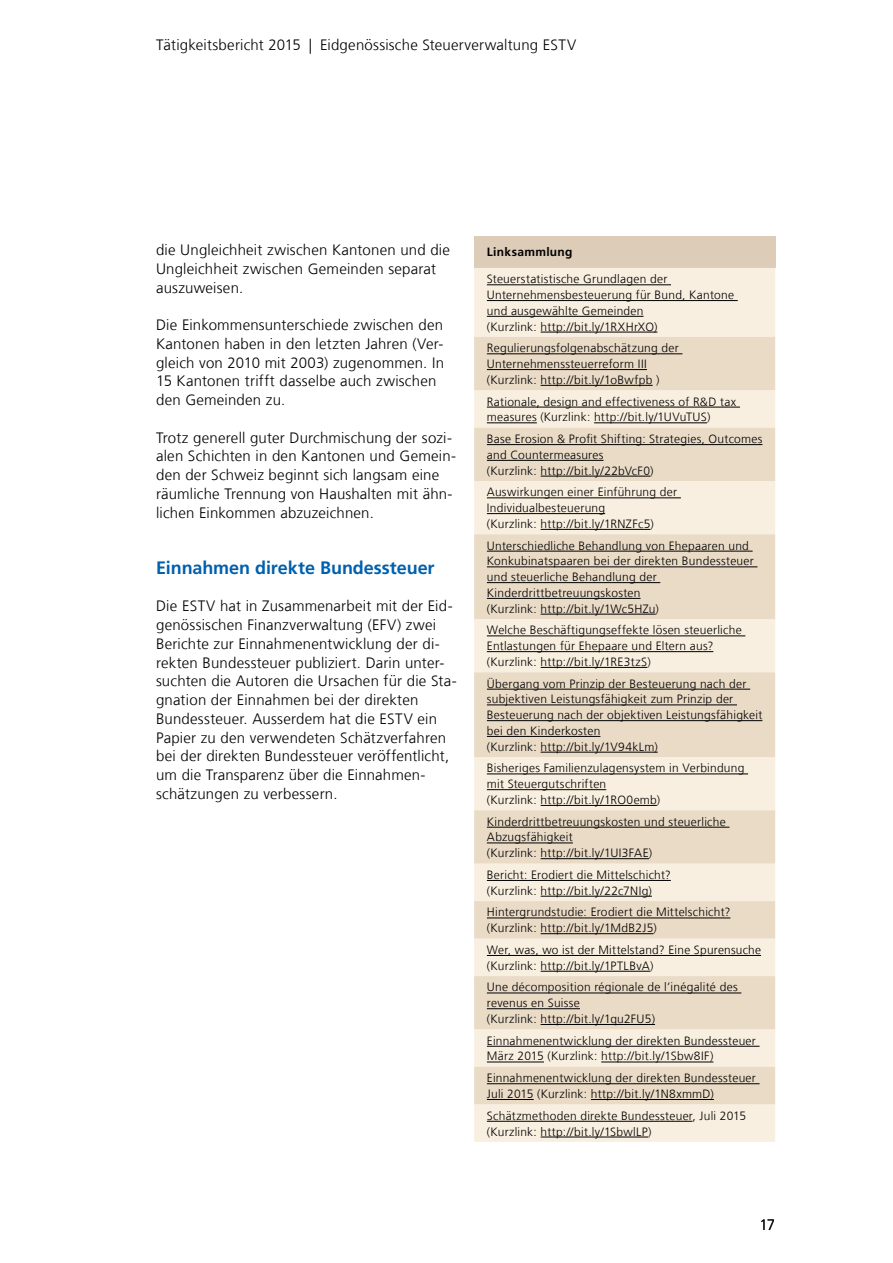
<style>
.page{position:relative;width:893px;height:1263px;background:#fff}
.page>*{position:absolute;margin:0;border:0;box-sizing:border-box;transform-origin:0 0}
.t1{font:700 18px "Frutiger LT Com";letter-spacing:-.005em;color:#0060ad}
.Grundtext{font:300 15px/18.8px "Frutiger LT Com";letter-spacing:.015em;color:#000}
.Infobox_GT{font:300 12px/15.8px "Frutiger LT Com";letter-spacing:.02em;color:#000}
.Infobox_Kopf{font:700 12px "Frutiger LT Com";letter-spacing:.025em;color:#000}
</style>
<div class="page">
<div style="left:474px;top:236px;width:301px;height:32px;background:#dcccb8"></div>
<div style="left:474px;top:268px;width:301px;height:874px;background:#f9efe0"></div>
<svg style="left:474px;top:337px;width:301px;height:767px;background:#ede0ce"></svg>
<hr style="left:487px;top:285px;width:184px;height:1px;background:#000">
<hr style="left:487px;top:300px;width:251px;height:1px;background:#000">
<hr style="left:487px;top:316px;width:157px;height:1px;background:#000">
<hr style="left:541px;top:332px;width:116px;height:1px;background:#000">
<hr style="left:487px;top:354px;width:195px;height:1px;background:#000">
<hr style="left:487px;top:369px;width:160px;height:1px;background:#000">
<hr style="left:541px;top:385px;width:112px;height:1px;background:#000">
<hr style="left:487px;top:407px;width:253px;height:1px;background:#000">
<hr style="left:487px;top:423px;width:50px;height:1px;background:#000">
<hr style="left:594px;top:423px;width:113px;height:1px;background:#000">
<hr style="left:487px;top:444px;width:275px;height:1px;background:#000">
<hr style="left:487px;top:460px;width:116px;height:1px;background:#000">
<hr style="left:541px;top:476px;width:109px;height:1px;background:#000">
<hr style="left:487px;top:498px;width:194px;height:1px;background:#000">
<hr style="left:487px;top:513px;width:118px;height:1px;background:#000">
<hr style="left:541px;top:529px;width:109px;height:1px;background:#000">
<hr style="left:487px;top:551px;width:266px;height:1px;background:#000">
<hr style="left:487px;top:567px;width:270px;height:1px;background:#000">
<hr style="left:487px;top:582px;width:173px;height:1px;background:#000">
<hr style="left:487px;top:598px;width:153px;height:1px;background:#000">
<hr style="left:541px;top:614px;width:115px;height:1px;background:#000">
<hr style="left:487px;top:636px;width:258px;height:1px;background:#000">
<hr style="left:487px;top:651px;width:226px;height:1px;background:#000">
<hr style="left:541px;top:667px;width:106px;height:1px;background:#000">
<hr style="left:487px;top:689px;width:263px;height:1px;background:#000">
<hr style="left:487px;top:705px;width:250px;height:1px;background:#000">
<hr style="left:487px;top:720px;width:275px;height:1px;background:#000">
<hr style="left:487px;top:736px;width:113px;height:1px;background:#000">
<hr style="left:541px;top:752px;width:117px;height:1px;background:#000">
<hr style="left:487px;top:774px;width:261px;height:1px;background:#000">
<hr style="left:487px;top:789px;width:119px;height:1px;background:#000">
<hr style="left:541px;top:805px;width:116px;height:1px;background:#000">
<hr style="left:487px;top:827px;width:242px;height:1px;background:#000">
<hr style="left:487px;top:843px;width:86px;height:1px;background:#000">
<hr style="left:541px;top:858px;width:108px;height:1px;background:#000">
<hr style="left:487px;top:880px;width:184px;height:1px;background:#000">
<hr style="left:541px;top:896px;width:111px;height:1px;background:#000">
<hr style="left:487px;top:918px;width:243px;height:1px;background:#000">
<hr style="left:541px;top:933px;width:112px;height:1px;background:#000">
<hr style="left:487px;top:955px;width:274px;height:1px;background:#000">
<hr style="left:541px;top:971px;width:109px;height:1px;background:#000">
<hr style="left:487px;top:993px;width:254px;height:1px;background:#000">
<hr style="left:487px;top:1008px;width:93px;height:1px;background:#000">
<hr style="left:541px;top:1024px;width:114px;height:1px;background:#000">
<hr style="left:487px;top:1046px;width:273px;height:1px;background:#000">
<hr style="left:487px;top:1062px;width:57px;height:1px;background:#000">
<hr style="left:601px;top:1062px;width:112px;height:1px;background:#000">
<hr style="left:487px;top:1083px;width:273px;height:1px;background:#000">
<hr style="left:487px;top:1099px;width:47px;height:1px;background:#000">
<hr style="left:591px;top:1099px;width:123px;height:1px;background:#000">
<hr style="left:487px;top:1121px;width:205px;height:1px;background:#000">
<hr style="left:541px;top:1137px;width:107px;height:1px;background:#000">
<p class="Grundtext" style="left:156px;top:35px;width:422px">Tätigkeitsbericht 2015 | Eidgenössische Steuerverwaltung ESTV</p>
<p class="Grundtext" style="left:156px;top:241px;width:295px">die Ungleichheit zwischen Kantonen und die<br>Ungleichheit zwischen Gemeinden separat auszuweisen.</p>
<p class="Grundtext" style="left:156px;top:316px;width:290px">Die Einkommensunterschiede zwischen den Kantonen haben in den letzten Jahren (Ver&shy;gleich von 2010 mit 2003) zugenommen. In 15 Kantonen trifft dasselbe auch zwischen den Gemeinden zu.</p>
<p class="Grundtext" style="left:156px;top:428px;width:302px">Trotz generell guter Durchmischung der sozi&shy;alen Schichten in den Kantonen und Gemein&shy;den der Schweiz beginnt sich langsam eine räumliche Trennung von Haushalten mit ähn&shy;lichen Einkommen abzuzeichnen.</p>
<h2 class="t1" style="left:156px;top:557px;width:280px">Einnahmen direkte Bundessteuer</h2>
<p class="Grundtext" style="left:156px;top:597px;width:302px">Die ESTV hat in Zusammenarbeit mit der Eid&shy;genössischen Finanzverwaltung (EFV) zwei Berichte zur Einnahmenentwicklung der di&shy;rekten Bundessteuer publiziert. Darin unter&shy;suchten die Autoren die Ursachen für die Sta&shy;gnation der Einnahmen bei der direkten Bundessteuer. Ausserdem hat die ESTV ein Papier zu den verwendeten Schätzverfahren bei der direkten Bundessteuer veröffentlicht, um die Transparenz über die Einnahmen&shy;schätzungen zu verbessern.</p>
<p class="Infobox_Kopf" style="left:487px;top:245px;width:87px">Linksammlung</p>
<p class="Infobox_GT" style="left:487px;top:271px;width:249px">Steuerstatistische Grundlagen der Unternehmensbesteuerung für Bund, Kantone und ausgewählte Gemeinden<br>(Kurzlink: http://bit.ly/1RXHrXO)</p>
<p class="Infobox_GT" style="left:487px;top:340px;width:193px">Regulierungsfolgenabschätzung der<br>Unternehmenssteuerreform III (Kurzlink: http://bit.ly/1oBwfpb )</p>
<p class="Infobox_GT" style="left:487px;top:394px;width:251px">Rationale, design and effectiveness of R&amp;D tax measures (Kurzlink: http://bit.ly/1UVuTUS)</p>
<p class="Infobox_GT" style="left:487px;top:431px;width:277px">Base Erosion &amp; Profit Shifting: Strategies, Outcomes and Countermeasures<br>(Kurzlink: http://bit.ly/22bVcF0)</p>
<p class="Infobox_GT" style="left:487px;top:484px;width:192px">Auswirkungen einer Einführung der<br>Individualbesteuerung<br>(Kurzlink: http://bit.ly/1RNZFc5)</p>
<p class="Infobox_GT" style="left:487px;top:538px;width:268px">Unterschiedliche Behandlung von Ehepaaren und Konkubinatspaaren bei der direkten Bundessteuer und steuerliche Behandlung der Kinderdrittbetreuungskosten<br>(Kurzlink: http://bit.ly/1Wc5HZu)</p>
<p class="Infobox_GT" style="left:487px;top:622px;width:256px">Welche Beschäftigungseffekte lösen steuerliche<br>Entlastungen für Ehepaare und Eltern aus? (Kurzlink: http://bit.ly/1RE3tzS)</p>
<p class="Infobox_GT" style="left:487px;top:676px;width:277px">Übergang vom Prinzip der Besteuerung nach der subjektiven Leistungsfähigkeit zum Prinzip der Besteuerung nach der objektiven Leistungsfähigkeit bei den Kinderkosten<br>(Kurzlink: http://bit.ly/1V94kLm)</p>
<p class="Infobox_GT" style="left:487px;top:760px;width:259px">Bisheriges Familienzulagensystem in Verbindung mit Steuergutschriften<br>(Kurzlink: http://bit.ly/1RO0emb)</p>
<p class="Infobox_GT" style="left:487px;top:814px;width:240px">Kinderdrittbetreuungskosten und steuerliche<br>Abzugsfähigkeit<br>(Kurzlink: http://bit.ly/1UI3FAE)</p>
<p class="Infobox_GT" style="left:487px;top:867px;width:185px">Bericht: Erodiert die Mittelschicht? (Kurzlink: http://bit.ly/22c7NIg)</p>
<p class="Infobox_GT" style="left:487px;top:904px;width:245px">Hintergrundstudie: Erodiert die Mittelschicht? (Kurzlink: http://bit.ly/1MdB2J5)</p>
<p class="Infobox_GT" style="left:487px;top:942px;width:276px">Wer, was, wo ist der Mittelstand? Eine Spurensuche (Kurzlink: http://bit.ly/1PTLBvA)</p>
<p class="Infobox_GT" style="left:487px;top:979px;width:252px">Une décomposition régionale de l’inégalité des revenus en Suisse<br>(Kurzlink: http://bit.ly/1qu2FU5)</p>
<p class="Infobox_GT" style="left:487px;top:1033px;width:270px">Einnahmenentwicklung der direkten Bundessteuer<br>März 2015 (Kurzlink: http://bit.ly/1Sbw8IF)</p>
<p class="Infobox_GT" style="left:487px;top:1070px;width:270px">Einnahmenentwicklung der direkten Bundessteuer<br>Juli 2015 (Kurzlink: http://bit.ly/1N8xmmD)</p>
<p class="Infobox_GT" style="left:487px;top:1108px;width:261px">Schätzmethoden direkte Bundessteuer, Juli 2015 (Kurzlink: http://bit.ly/1SbwlLP)</p>
<p class="Grundtext" style="left:759px;top:1215px;width:17px">17</p>
</div>
